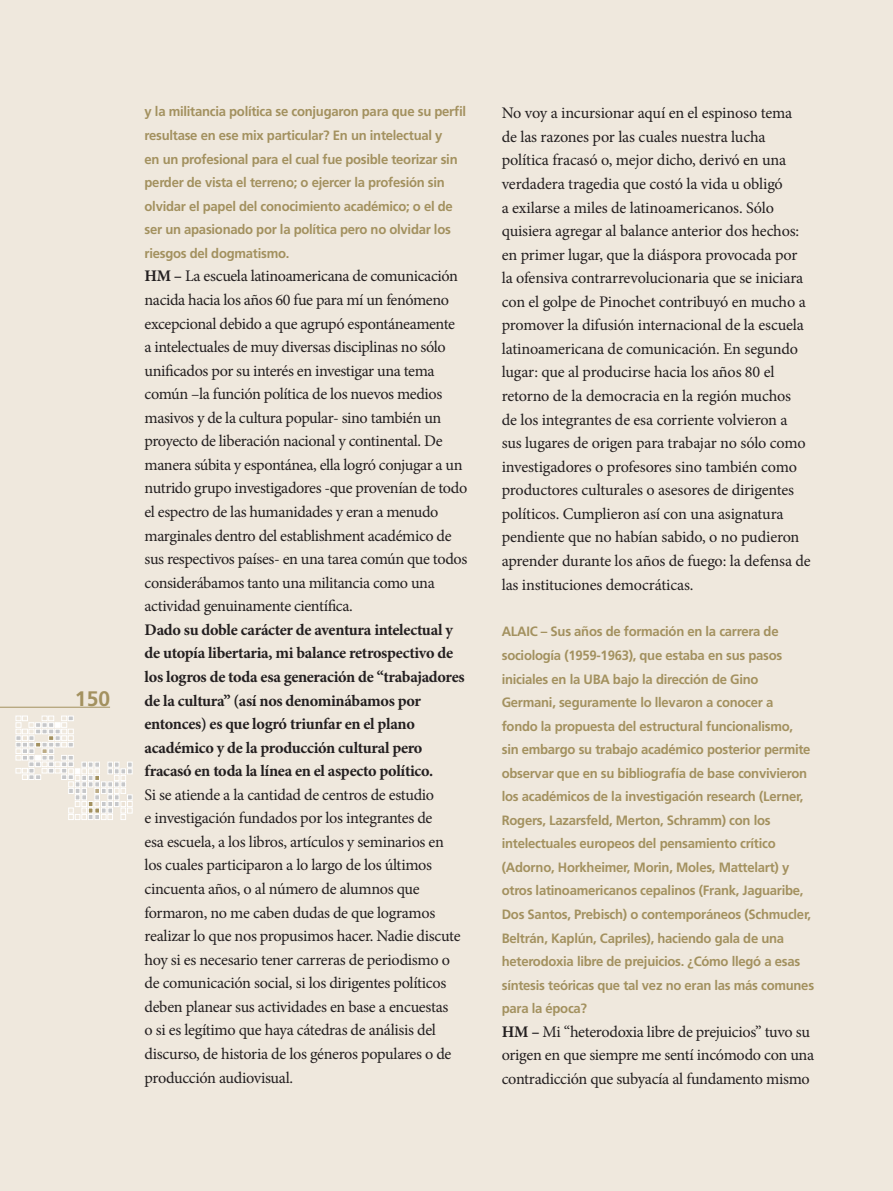
<style>
.page{position:relative;width:893px;height:1191px;background:#efe8dd}
.page>*{position:absolute;margin:0;border:0;box-sizing:border-box;transform-origin:0 0}
.t1{font:700 21px "Frutiger";color:#a3915f}
.t2{font:16.2px/23.5px "Minion Pro";letter-spacing:-.02em;color:#231f20}
.t3{font:700 16.2px/23.5px "Minion Pro";letter-spacing:-.02em;color:#231f20}
.t4{font:700 13.5px/23.5px "Frutiger";letter-spacing:-.02em;color:#a3915f}
.s1{font-weight:700}
</style>
<div class="page">
<svg style="left:16px;top:716px;width:116px;height:103px"></svg>
<hr style="left:0;top:707px;width:110px;height:1px;background:#a3915f">
<p class="t1" style="left:75px;top:686px;width:37px">150</p>
<p class="t4" style="left:145px;top:100px;width:323px">y la militancia política se conjugaron para que su perfil resultase en ese mix particular? En un intelectual y<br>en un profesional para el cual fue posible teorizar sin perder de vista el terreno; o ejercer la profesión sin olvidar el papel del conocimiento académico; o el de ser un apasionado por la política pero no olvidar los riesgos del dogmatismo.</p>
<p class="t2" style="left:145px;top:264px;width:324px"><span class="s1">HM –</span> La escuela latinoamericana de comunicación nacida hacia los años 60 fue para mí un fenómeno excepcional debido a que agrupó espontáneamente<br>a intelectuales de muy diversas disciplinas no sólo unificados por su interés en investigar una tema común –la función política de los nuevos medios masivos y de la cultura popular- sino también un proyecto de liberación nacional y continental. De manera súbita y espontánea, ella logró conjugar a un nutrido grupo investigadores -que provenían de todo el espectro de las humanidades y eran a menudo marginales dentro del establishment académico de sus respectivos países- en una tarea común que todos considerábamos tanto una militancia como una actividad genuinamente científica.</p>
<p class="t3" style="left:145px;top:617px;width:322px">Dado su doble carácter de aventura intelectual y de utopía libertaria, mi balance retrospectivo de los logros de toda esa generación de “trabajadores de la cultura” (así nos denominábamos por entonces) es que logró triunfar en el plano académico y de la producción cultural pero fracasó en toda la línea en el aspecto político.</p>
<p class="t2" style="left:145px;top:783px;width:318px">Si se atiende a la cantidad de centros de estudio<br>e investigación fundados por los integrantes de<br>esa escuela, a los libros, artículos y seminarios en los cuales participaron a lo largo de los últimos cincuenta años, o al número de alumnos que formaron, no me caben dudas de que logramos realizar lo que nos propusimos hacer. Nadie discute hoy si es necesario tener carreras de periodismo o de comunicación social, si los dirigentes políticos deben planear sus actividades en base a encuestas o si es legítimo que haya cátedras de análisis del discurso, de historia de los géneros populares o de producción audiovisual.</p>
<p class="t2" style="left:502px;top:101px;width:310px">No voy a incursionar aquí en el espinoso tema de las razones por las cuales nuestra lucha política fracasó o, mejor dicho, derivó en una verdadera tragedia que costó la vida u obligó<br>a exilarse a miles de latinoamericanos. Sólo quisiera agregar al balance anterior dos hechos: en primer lugar, que la diáspora provocada por la ofensiva contrarrevolucionaria que se iniciara con el golpe de Pinochet contribuyó en mucho a promover la difusión internacional de la escuela latinoamericana de comunicación. En segundo lugar: que al producirse hacia los años 80 el retorno de la democracia en la región muchos<br>de los integrantes de esa corriente volvieron a sus lugares de origen para trabajar no sólo como investigadores o profesores sino también como productores culturales o asesores de dirigentes políticos. Cumplieron así con una asignatura pendiente que no habían sabido, o no pudieron aprender durante los años de fuego: la defensa de las instituciones democráticas.</p>
<p class="t4" style="left:502px;top:620px;width:314px">ALAIC – Sus años de formación en la carrera de sociología (1959-1963), que estaba en sus pasos iniciales en la UBA bajo la dirección de Gino Germani, seguramente lo llevaron a conocer a<br>fondo la propuesta del estructural funcionalismo,<br>sin embargo su trabajo académico posterior permite observar que en su bibliografía de base convivieron los académicos de la investigación research (Lerner, Rogers, Lazarsfeld, Merton, Schramm) con los intelectuales europeos del pensamiento crítico (Adorno, Horkheimer, Morin, Moles, Mattelart) y otros latinoamericanos cepalinos (Frank, Jaguaribe, Dos Santos, Prebisch) o contemporáneos (Schmucler, Beltrán, Kaplún, Capriles), haciendo gala de una heterodoxia libre de prejuicios. ¿Cómo llegó a esas síntesis teóricas que tal vez no eran las más comunes para la época?</p>
<p class="t2" style="left:502px;top:1020px;width:314px"><span class="s1">HM –</span> Mi “heterodoxia libre de prejuicios” tuvo su origen en que siempre me sentí incómodo con una contradicción que subyacía al fundamento mismo</p>
</div>
